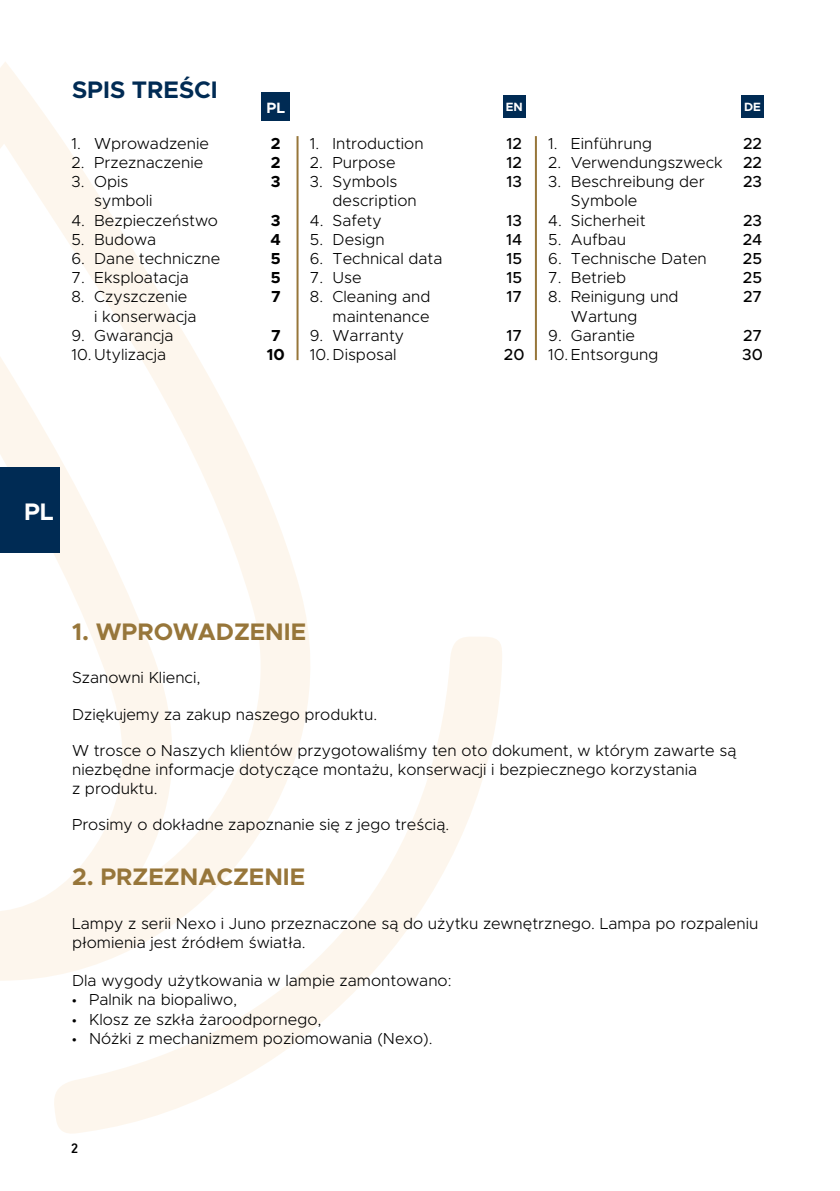
<style>
.page{position:relative;width:840px;height:1191px;background:#fff}
.page>*{position:absolute;margin:0;border:0;box-sizing:border-box;transform-origin:0 0}
.t1{font:700 24px "Metropolis";color:#97763a}
.t2{font:700 24px "Metropolis";color:#002b54}
.t3{font:700 24px "Metropolis";color:#fff}
.t4{font:300 16px/19.2px "Metropolis";color:#000}
.t5{font:500 16px/19.2px "Metropolis";color:#000;text-align:justify}
.t6{font:700 16px/19.2px "Metropolis";color:#000;text-align:justify}
.t7{font:700 15px "Metropolis";color:#fff}
.t8{font:500 14px "DIN Next LT Pro";color:#000}
.t9{font:700 12px "Metropolis";color:#fff}
.s1{font-family:"Myriad Pro";font-weight:400}
</style>
<div class="page">
<svg style="left:0;top:62px;width:308px;height:919px"></svg>
<svg style="left:48px;top:633px;width:454px;height:501px"></svg>
<hr style="left:296px;top:136px;width:2px;height:224px;background:#97763a">
<hr style="left:534px;top:136px;width:2px;height:224px;background:#97763a">
<div style="left:740px;top:95px;width:23px;height:23px;background:#002b54"></div>
<div style="left:502px;top:95px;width:23px;height:23px;background:#002b54"></div>
<div style="left:261px;top:92px;width:29px;height:29px;background:#002b54"></div>
<div style="left:0;top:468px;width:60px;height:85px;background:#002b54"></div>
<h1 class="t2" style="left:72px;top:75px;width:147px">SPIS TREŚCI</h1>
<p class="t4" style="left:71px;top:134px;width:139px">1. Wprowadzenie</p>
<p class="t4" style="left:71px;top:153px;width:133px">2. Przeznaczenie</p>
<p class="t4" style="left:94px;top:172px;width:60px;text-indent:-23px">3. Opis symboli</p>
<p class="t4" style="left:71px;top:210px;width:148px">4. Bezpieczeństwo</p>
<p class="t4" style="left:71px;top:230px;width:86px">5. Budowa</p>
<p class="t4" style="left:71px;top:249px;width:150px">6. Dane techniczne</p>
<p class="t4" style="left:71px;top:268px;width:119px">7. Eksploatacja</p>
<p class="t4" style="left:94px;top:287px;width:104px;text-indent:-23px">8. Czyszczenie<br>i konserwacja</p>
<p class="t4" style="left:71px;top:326px;width:103px">9. Gwarancja</p>
<p class="t4" style="left:71px;top:345px;width:96px">10. Utylizacja</p>
<p class="t7" style="left:266px;top:98px;width:20px">PL</p>
<p class="t9" style="left:505px;top:100px;width:18px">EN</p>
<p class="t6" style="left:271px;top:134px;width:11px">2<br>2<br>3</p>
<p class="t6" style="left:270px;top:210px;width:12px">3<br>4<br>5<br>5<br>7</p>
<p class="t6" style="left:267px;top:326px;width:19px">7<br>10</p>
<p class="t4" style="left:310px;top:134px;width:115px">1. Introduction</p>
<p class="t4" style="left:310px;top:153px;width:87px">2. Purpose</p>
<p class="t4" style="left:332px;top:172px;width:86px;text-indent:-23px">3. Symbols description</p>
<p class="t4" style="left:310px;top:210px;width:73px">4. Safety</p>
<p class="t4" style="left:310px;top:230px;width:76px">5. Design</p>
<p class="t4" style="left:310px;top:249px;width:134px">6. Technical data</p>
<p class="t4" style="left:310px;top:268px;width:53px">7. Use</p>
<p class="t4" style="left:310px;top:287px;width:122px;text-align:right">8. Cleaning and maintenance</p>
<p class="t4" style="left:310px;top:326px;width:96px">9. Warranty</p>
<p class="t4" style="left:310px;top:345px;width:88px">10. Disposal</p>
<p class="t5" style="left:506px;top:134px;width:17px">12<br>12<br>13</p>
<p class="t5" style="left:506px;top:210px;width:18px">13<br>14<br>15<br>15<br>17</p>
<p class="t5" style="left:503px;top:326px;width:22px">17<br>20</p>
<p class="t4" style="left:548px;top:134px;width:105px">1. Einführung</p>
<p class="t4" style="left:548px;top:153px;width:176px">2. Verwendungszweck</p>
<p class="t4" style="left:570px;top:172px;width:135px;text-indent:-23px">3. Beschreibung der<br>Symbole</p>
<p class="t4" style="left:548px;top:210px;width:99px">4. Sicherheit</p>
<p class="t4" style="left:548px;top:230px;width:79px">5. Aufbau</p>
<p class="t4" style="left:548px;top:249px;width:160px">6. Technische Daten</p>
<p class="t4" style="left:548px;top:268px;width:79px">7. Betrieb</p>
<p class="t4" style="left:570px;top:287px;width:109px;text-indent:-23px">8. Reinigung und<br>Wartung</p>
<p class="t4" style="left:548px;top:326px;width:88px">9. Garantie</p>
<p class="t4" style="left:548px;top:345px;width:112px">10. Entsorgung</p>
<p class="t9" style="left:743px;top:100px;width:18px">DE</p>
<p class="t5" style="left:742px;top:134px;width:21px">22<br>22<br>23</p>
<p class="t5" style="left:742px;top:210px;width:21px">23<br>24<br>25<br>25<br>27</p>
<p class="t5" style="left:741px;top:326px;width:22px">27<br>30</p>
<h1 class="t3" style="left:24px;top:496px;width:31px">PL</h1>
<h1 class="t1" style="left:72px;top:616px;width:235px">1. WPROWADZENIE</h1>
<p class="t4" style="left:72px;top:668px;width:130px">Szanowni Klienci,</p>
<p class="t4" style="left:72px;top:704px;width:306px">Dziękujemy za zakup naszego produktu.</p>
<p class="t4" style="left:72px;top:740px;width:665px">W trosce o Naszych klientów przygotowaliśmy ten oto dokument, w którym zawarte są niezbędne informacje dotyczące montażu, konserwacji i bezpiecznego korzystania<br>z produktu.</p>
<p class="t4" style="left:72px;top:815px;width:378px">Prosimy o dokładne zapoznanie się z jego treścią.</p>
<h1 class="t1" style="left:72px;top:862px;width:234px">2. PRZEZNACZENIE</h1>
<p class="t4" style="left:72px;top:913px;width:687px">Lampy z serii Nexo i Juno przeznaczone są do użytku zewnętrznego. Lampa po rozpaleniu płomienia jest źródłem światła.</p>
<p class="t4" style="left:72px;top:971px;width:381px">Dla wygody użytkowania w lampie zamontowano:</p>
<p class="t4" style="left:72px;top:990px;width:166px"><span class="s1">•</span> Palnik na biopaliwo,</p>
<p class="t4" style="left:72px;top:1009px;width:251px"><span class="s1">•</span> Klosz ze szkła żaroodpornego,</p>
<p class="t4" style="left:72px;top:1028px;width:362px"><span class="s1">•</span> Nóżki z mechanizmem poziomowania (Nexo).</p>
<p class="t8" style="left:71px;top:1139px;width:9px">2</p>
</div>
